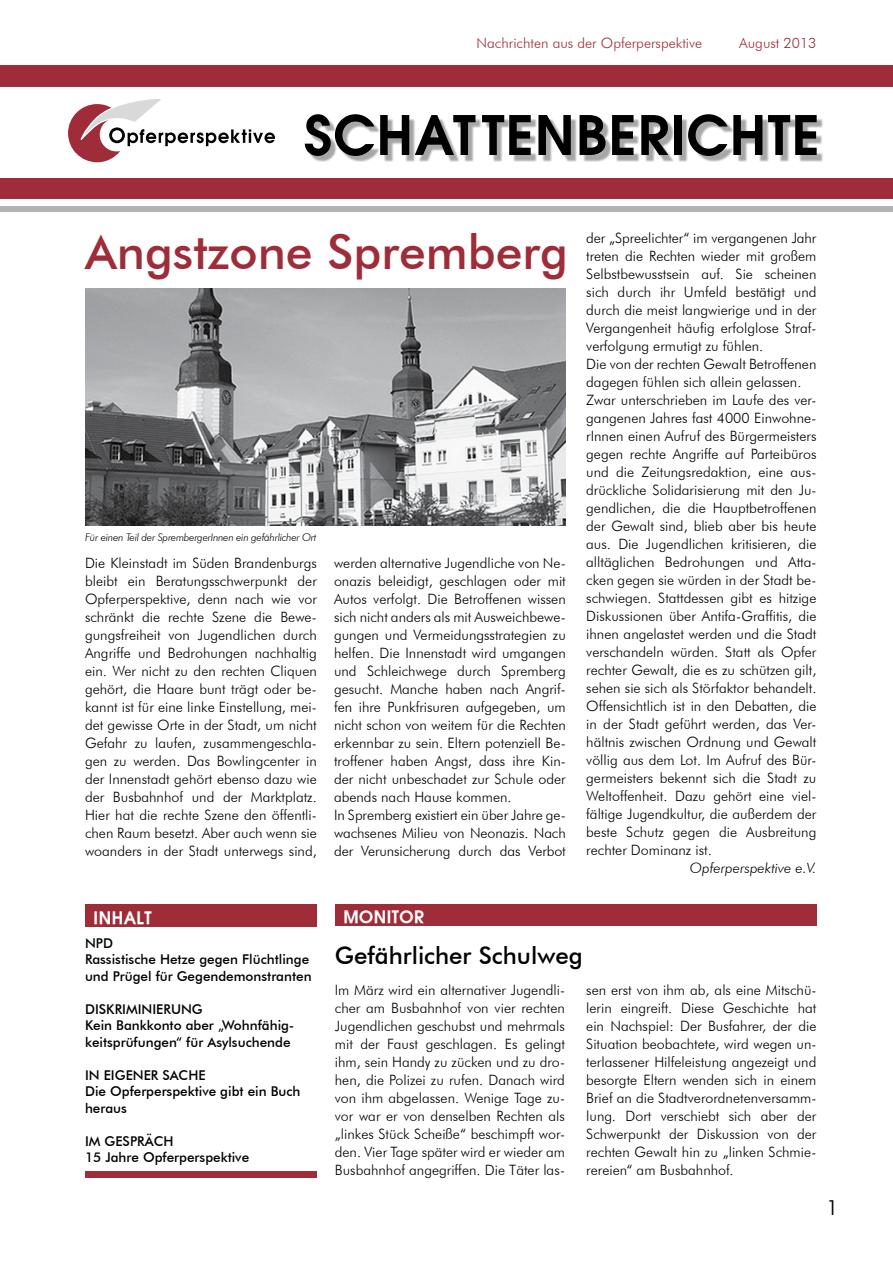
<style>
.page{position:relative;width:893px;height:1263px;background:#fff}
.page>*{position:absolute;margin:0;border:0;box-sizing:border-box;transform-origin:0 0}
.t1{font:700 57px "Andrea";letter-spacing:.025em;color:#000}
.t2{font:500 48px "Futura BT";color:#9e2d39}
.t3{font:500 24px "Futura BT";color:#000}
.t4{font:21px "Andrea Normal";color:#000}
.t5{font:700 18px "Andrea";letter-spacing:.025em;color:#fff}
.t6{font:300 14.25px/18px "Futura BT";color:#000;text-align:justify}
.t7{font:300 14.25px "Futura BT";color:#9e2d39}
.t8{font:italic 300 14.25px "Futura BT";color:#000}
.t9{font:500 13.5px/16.5px "Futura BT";color:#000}
.t10{font:italic 300 10.5px "Futura BT";letter-spacing:-.025em;color:#000}
</style>
<div class="page">
<div style="left:0;top:65px;width:893px;height:134px;background:#9e2d39"></div>
<div style="left:0;top:206px;width:893px;height:5px;background:#b0b2b4"></div>
<div style="left:85px;top:905px;width:232px;height:22px;background:#9e2d39"></div>
<div style="left:0;top:87px;width:893px;height:90px;background:#fff"></div>
<div style="left:308px;top:118px;width:516px;height:44px;background:#000;opacity:.35"></div>
<div style="left:335px;top:904px;width:481px;height:22px;background:#9e2d39"></div>
<svg style="left:68px;top:99px;width:207px;height:63px"></svg>
<div style="left:85px;top:1171px;width:232px;height:7px;background:#9e2d39"></div>
<img style="left:85px;top:288px;width:481px;height:237px">
<p class="t7" style="left:477px;top:34px;width:227px">Nachrichten aus der Opferperspektive</p>
<p class="t7" style="left:739px;top:34px;width:79px">August 2013</p>
<h1 class="t1" style="left:304px;top:100px;width:517px">SCHATTENBERICHTE</h1>
<h2 class="t2" style="left:85px;top:223px;width:484px">Angstzone Spremberg</h2>
<p class="t10" style="left:85px;top:530px;width:233px">Für einen Teil der SprembergerInnen ein gefährlicher Ort</p>
<p class="t6" style="left:85px;top:554px;width:233px">Die Kleinstadt im Süden Brandenburgs bleibt ein Beratungsschwerpunkt der Opferperspektive, denn nach wie vor schränkt die rechte Szene die Bewe&shy;gungsfreiheit von Jugendlichen durch Angriffe und Bedrohungen nachhaltig ein. Wer nicht zu den rechten Cliquen gehört, die Haare bunt trägt oder be&shy;kannt ist für eine linke Einstellung, mei&shy;det gewisse Orte in der Stadt, um nicht Gefahr zu laufen, zusammengeschla&shy;gen zu werden. Das Bowlingcenter in der Innenstadt gehört ebenso dazu wie der Busbahnhof und der Marktplatz.<br>Hier hat die rechte Szene den öffentli&shy;chen Raum besetzt. Aber auch wenn sie woanders in der Stadt unterwegs sind,</p>
<p class="t6" style="left:334px;top:554px;width:233px;text-align:left">werden alternative Jugendliche von Ne&shy;onazis beleidigt, geschlagen oder mit Autos verfolgt. Die Betroffenen wissen sich nicht anders als mit Ausweichbewe&shy;gungen und Vermeidungsstrategien zu helfen. Die Innenstadt wird umgangen und Schleichwege durch Spremberg gesucht. Manche haben nach Angrif&shy;fen ihre Punkfrisuren aufgegeben, um nicht schon von weitem für die Rechten erkennbar zu sein. Eltern potenziell Be&shy;troffener haben Angst, dass ihre Kin&shy;der nicht unbeschadet zur Schule oder abends nach Hause kommen.<br>In Spremberg existiert ein über Jahre ge&shy;wachsenes Milieu von Neonazis. Nach der Verunsicherung durch das Verbot</p>
<p class="t6" style="left:586px;top:229px;width:232px;text-align:left">der „Spreelichter“ im vergangenen Jahr treten die Rechten wieder mit großem Selbstbewusstsein auf. Sie scheinen sich durch ihr Umfeld bestätigt und durch die meist langwierige und in der Vergangenheit häufig erfolglose Straf&shy;verfolgung ermutigt zu fühlen.<br>Die von der rechten Gewalt Betroffenen dagegen fühlen sich allein gelassen.<br>Zwar unterschrieben im Laufe des ver&shy;gangenen Jahres fast 4000 Einwohne&shy;rInnen einen Aufruf des Bürgermeisters gegen rechte Angriffe auf Parteibüros und die Zeitungsredaktion, eine aus&shy;drückliche Solidarisierung mit den Ju&shy;gendlichen, die die Hauptbetroffenen der Gewalt sind, blieb aber bis heute aus. Die Jugendlichen kritisieren, die alltäglichen Bedrohungen und Atta&shy;cken gegen sie würden in der Stadt be&shy;schwiegen. Stattdessen gibt es hitzige Diskussionen über Antifa-Graffitis, die ihnen angelastet werden und die Stadt verschandeln würden. Statt als Opfer rechter Gewalt, die es zu schützen gilt, sehen sie sich als Störfaktor behandelt.<br>Offensichtlich ist in den Debatten, die in der Stadt geführt werden, das Ver&shy;hältnis zwischen Ordnung und Gewalt völlig aus dem Lot. Im Aufruf des Bür&shy;germeisters bekennt sich die Stadt zu Weltoffenheit. Dazu gehört eine viel&shy;fältige Jugendkultur, die außerdem der beste Schutz gegen die Ausbreitung rechter Dominanz ist.</p>
<p class="t8" style="left:690px;top:859px;width:128px">Opferperspektive e.V.</p>
<p class="t5" style="left:94px;top:906px;width:60px">INHALT</p>
<p class="t9" style="left:85px;top:935px;width:228px">NPD<br>Rassistische Hetze gegen Flüchtlinge und Prügel für Gegendemonstranten</p>
<p class="t9" style="left:85px;top:1001px;width:211px">DISKRIMINIERUNG<br>Kein Bankkonto aber „Wohnfähig&shy;keitsprüfungen“ für Asylsuchende</p>
<p class="t9" style="left:85px;top:1067px;width:217px">IN EIGENER SACHE<br>Die Opferperspektive gibt ein Buch heraus</p>
<p class="t9" style="left:85px;top:1133px;width:166px">IM GESPRÄCH<br>15 Jahre Opferperspektive</p>
<p class="t5" style="left:343px;top:905px;width:82px">MONITOR</p>
<h3 class="t3" style="left:335px;top:941px;width:249px">Gefährlicher Schulweg</h3>
<p class="t6" style="left:335px;top:981px;width:232px">Im März wird ein alternativer Jugendli&shy;cher am Busbahnhof von vier rechten Jugendlichen geschubst und mehrmals mit der Faust geschlagen. Es gelingt ihm, sein Handy zu zücken und zu dro&shy;hen, die Polizei zu rufen. Danach wird von ihm abgelassen. Wenige Tage zu&shy;vor war er von denselben Rechten als „linkes Stück Scheiße“ beschimpft wor&shy;den. Vier Tage später wird er wieder am Busbahnhof angegriffen. Die Täter las-</p>
<p class="t6" style="left:586px;top:981px;width:232px">sen erst von ihm ab, als eine Mitschü&shy;lerin eingreift. Diese Geschichte hat ein Nachspiel: Der Busfahrer, der die Situation beobachtete, wird wegen un&shy;terlassener Hilfeleistung angezeigt und besorgte Eltern wenden sich in einem Brief an die Stadtverordnetenversamm&shy;lung. Dort verschiebt sich aber der Schwerpunkt der Diskussion von der rechten Gewalt hin zu „linken Schmie&shy;rereien“ am Busbahnhof.</p>
<h3 class="t4" style="left:826px;top:1195px;width:12px">1</h3>
</div>
